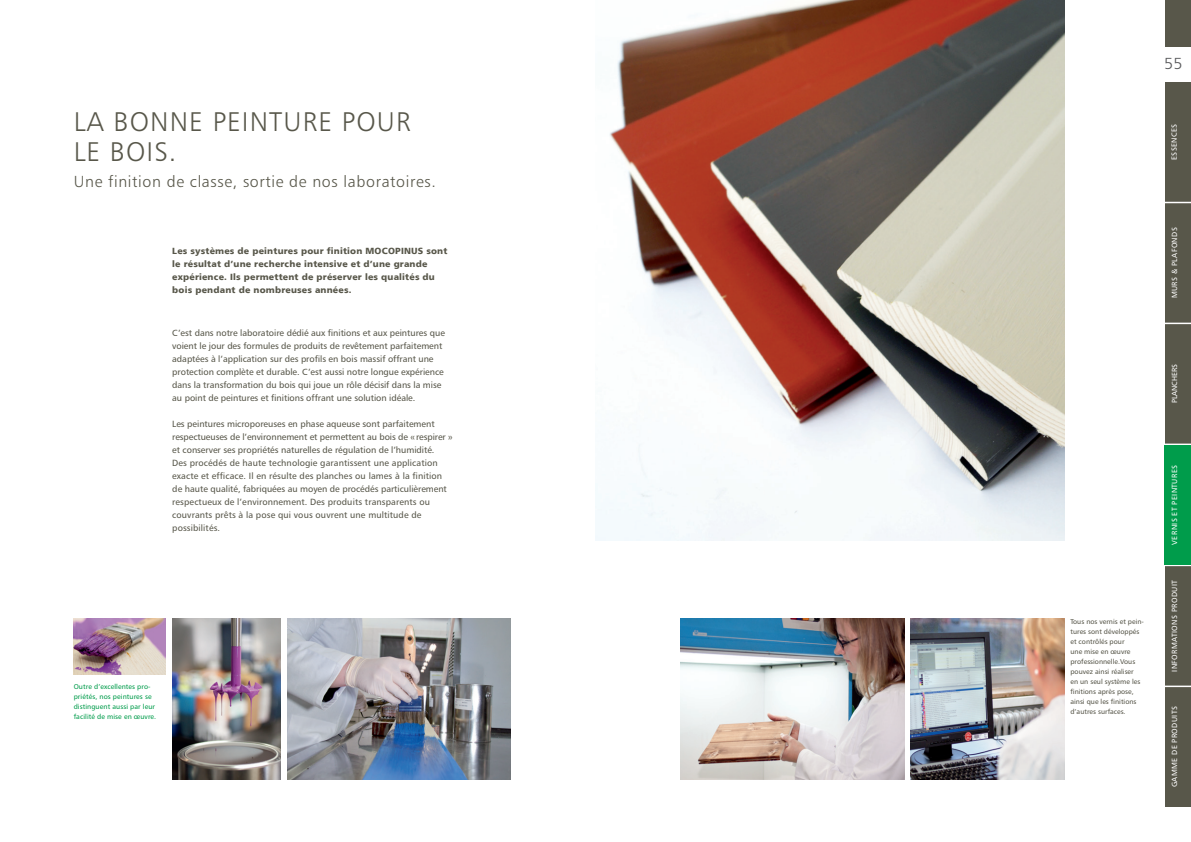
<style>
.page{position:relative;width:1191px;height:842px;background:#fff}
.page>*{position:absolute;margin:0;border:0;box-sizing:border-box;transform-origin:0 0}
.t1{font:27px/30px "Humanist 777 BT Light B";letter-spacing:.04em;color:#58574a}
.t2{font:16px "Humanist 777 BT Light B";letter-spacing:.04em;color:#58574a}
.t3{font:16px "Humanist 777 BT Light B";color:#57585a}
.t4{font:9px/13px "Humanist 777 BT Roman B";letter-spacing:-.005em;color:#58574a}
.t5{font:9px/13px "Humanist 777 BT Black B";letter-spacing:.02em;color:#58574a}
.t6{font:7.5px "Humanist 777 BT Roman B";letter-spacing:.05em;color:#fff}
.t7{font:7.4px "Humanist 777 BT Roman B";color:#fff}
.t8{font:7px/10px "Humanist 777 BT Roman B";color:#58574a}
.t9{font:7px/10px "Humanist 777 BT Roman B";letter-spacing:.01em;color:#009c4b}
</style>
<div class="page">
<div style="left:1164px;top:0;width:27px;height:47px;background:#58574a"></div>
<div style="left:1164px;top:82px;width:27px;height:724px;background:#58574a"></div>
<svg style="left:1164px;top:202px;width:27px;height:1px"></svg>
<svg style="left:1164px;top:323px;width:27px;height:1px"></svg>
<svg style="left:1164px;top:444px;width:27px;height:1px"></svg>
<svg style="left:1164px;top:565px;width:27px;height:1px"></svg>
<svg style="left:1164px;top:686px;width:27px;height:1px"></svg>
<img style="left:595px;top:0;width:469px;height:540px">
<img style="left:74px;top:618px;width:91px;height:57px">
<img style="left:680px;top:618px;width:224px;height:162px">
<img style="left:910px;top:618px;width:154px;height:162px">
<img style="left:287px;top:618px;width:223px;height:162px">
<img style="left:172px;top:618px;width:108px;height:162px">
<div style="left:1164px;top:445px;width:27px;height:119px;background:#009c4b"></div>
<h1 class="t1" style="left:74px;top:106px;width:338px">LA BONNE PEINTURE POUR<br>LE BOIS.</h1>
<h2 class="t2" style="left:74px;top:172px;width:364px">Une finition de classe, sortie de nos laboratoires.</h2>
<p class="t5" style="left:172px;top:244px;width:277px">Les systèmes de peintures pour finition MOCOPINUS sont le résultat d’une recherche intensive et d’une grande expérience. Ils permettent de préserver les qualités du bois pendant de nombreuses années.</p>
<p class="t4" style="left:172px;top:326px;width:274px">C’est dans notre laboratoire dédié aux finitions et aux peintures que voient le jour des formules de produits de revêtement parfaitement adaptées à l’application sur des profils en bois massif offrant une protection complète et durable. C’est aussi notre longue expérience dans la transformation du bois qui joue un rôle décisif dans la mise au point de peintures et finitions offrant une solution idéale.</p>
<p class="t4" style="left:172px;top:417px;width:282px">Les peintures microporeuses en phase aqueuse sont parfaitement respectueuses de l’environnement et permettent au bois de « respirer » et conserver ses propriétés naturelles de régulation de l’humidité.<br>Des procédés de haute technologie garantissent une application exacte et efficace. Il en résulte des planches ou lames à la finition de haute qualité, fabriquées au moyen de procédés particulièrement respectueux de l’environnement. Des produits transparents ou couvrants prêts à la pose qui vous ouvrent une multitude de possibilités.</p>
<p class="t9" style="left:74px;top:681px;width:84px">Outre d’excellentes pro&shy;priétés, nos peintures se distinguent aussi par leur facilité de mise en œuvre.</p>
<h2 class="t3" style="left:1164px;top:54px;width:20px">55</h2>
<p class="t6" style="left:1169px;top:160px;width:38px;rotate:-90deg">ESSENCES</p>
<p class="t8" style="left:1070px;top:617px;width:75px">Tous nos vernis et pein&shy;tures sont développés et contrôlés pour<br>une mise en œuvre professionnelle.Vous pouvez ainsi réaliser<br>en un seul système les finitions après pose, ainsi que les finitions d’autres surfaces.</p>
<p class="t6" style="left:1169px;top:298px;width:72px;rotate:-90deg">MURS &amp; PLAFONDS</p>
<p class="t7" style="left:1169px;top:403px;width:41px;rotate:-90deg">PLANCHERS</p>
<p class="t6" style="left:1169px;top:545px;width:81px;rotate:-90deg">VERNIS ET PEINTURES</p>
<p class="t6" style="left:1169px;top:672px;width:93px;rotate:-90deg">INFORMATIONS PRODUIT</p>
<p class="t6" style="left:1169px;top:787px;width:83px;rotate:-90deg">GAMME DE PRODUITS</p>
</div>
